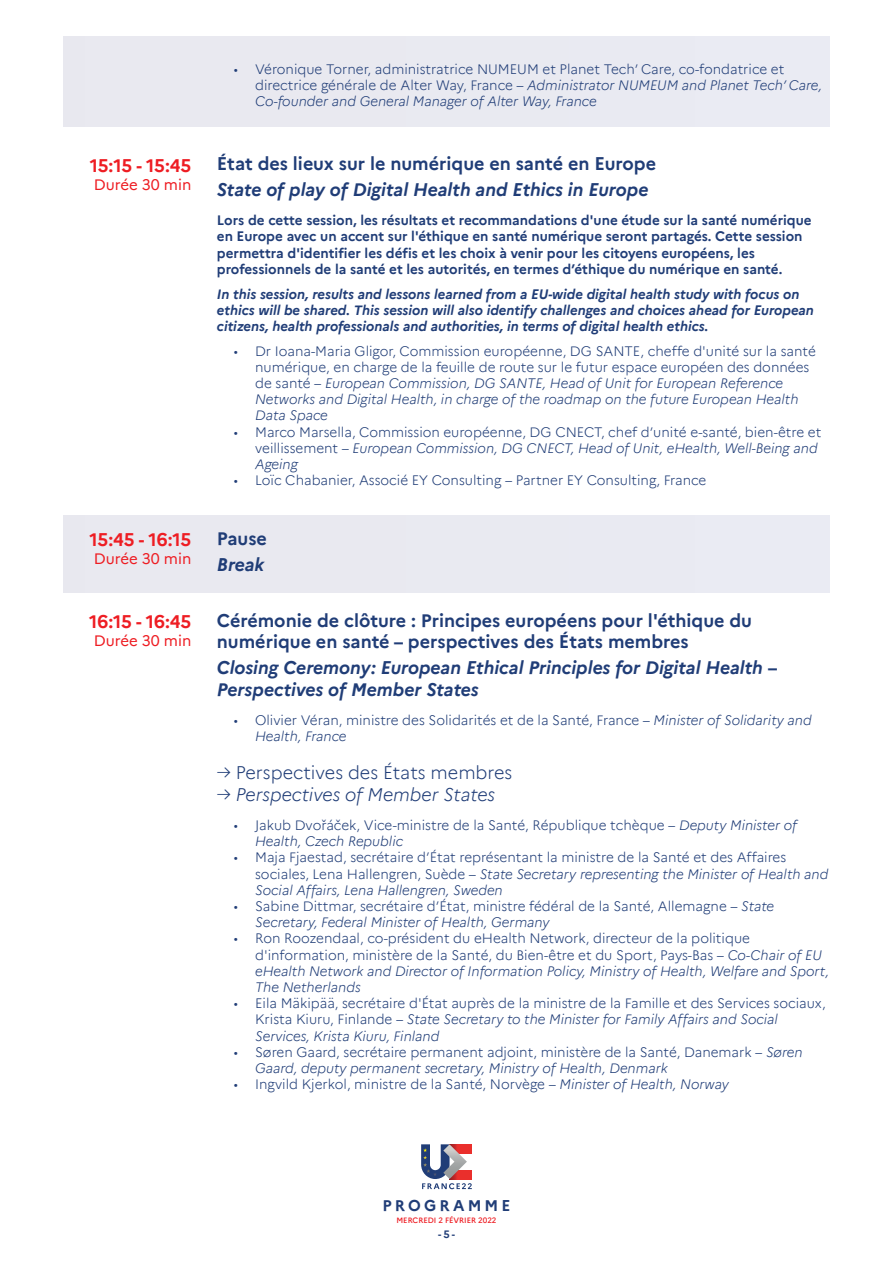
<style>
.page{position:relative;width:893px;height:1263px;background:#fff}
.page>*{position:absolute;margin:0;border:0;box-sizing:border-box;transform-origin:0 0}
.BLOC_COULEUR{font:700 18px/21.6px "Marianne";color:#203d77}
.BLOC_COULEUR-2{font:italic 700 18px/21.6px "Marianne";color:#203d77}
.t1{font:700 18px "Marianne";letter-spacing:-.01em;color:#ee1d23}
.BLOC{font:300 18px "Marianne";color:#203d77}
.BLOC-2{font:italic 300 18px "Marianne";color:#203d77}
.t2{font:700 15.3px "Marianne";letter-spacing:.2em;color:#203d77}
.t3{font:15px "Marianne";color:#ee1d23}
.t4{font:300 13.5px/16.2px "Marianne";color:#203d77}
.BLOC-3{font:700 13.5px/16.2px "Marianne";color:#203d77}
.BLOC-4{font:italic 700 13.5px/16.2px "Marianne";color:#203d77}
.t5{font:700 10.5px "Marianne";color:#203d77}
.t6{font:500 7.65px "Marianne";color:#ee1d23}
.s1{font-style:italic}
.s2{font-style:normal}
</style>
<div class="page">
<svg style="left:421px;top:1144px;width:51px;height:45px"></svg>
<div style="left:64px;top:36px;width:765px;height:91px;background:#e9eaf1"></div>
<div style="left:64px;top:515px;width:765px;height:60px;background:#e9eaf1"></div>
<div style="left:64px;top:528px;width:765px;height:64px;background:#e9eaf1"></div>
<p class="t4" style="left:255px;top:60px;width:568px;text-indent:-21px">• Véronique Torner, administratrice NUMEUM et Planet Tech’ Care, co-fondatrice et directrice générale de Alter Way, France – <span class="s1">Administrator NUMEUM and Planet Tech’ Care,<br>Co-founder and General Manager of Alter Way, France</span></p>
<p class="t1" style="left:90px;top:151px;width:103px">15:15 - 15:45</p>
<p class="t3" style="left:94px;top:173px;width:99px">Durée 30 min</p>
<p class="BLOC_COULEUR" style="left:217px;top:152px;width:441px">État des lieux sur le numérique en santé en Europe</p>
<p class="BLOC_COULEUR-2" style="left:217px;top:178px;width:433px">State of play of Digital Health and Ethics in Europe</p>
<p class="BLOC-3" style="left:217px;top:211px;width:596px">Lors de cette session, les résultats et recommandations d'une étude sur la santé numérique en Europe avec un accent sur l'éthique en santé numérique seront partagés. Cette session permettra d'identifier les défis et les choix à venir pour les citoyens européens, les professionnels de la santé et les autorités, en termes d’éthique du numérique en santé.</p>
<p class="BLOC-4" style="left:217px;top:285px;width:599px">In this session, results and lessons learned from a EU-wide digital health study with focus on ethics will be shared. This session will also identify challenges and choices ahead for European citizens, health professionals and authorities, in terms of digital health ethics.</p>
<p class="t4" style="left:255px;top:342px;width:562px;text-indent:-21px">• Dr Ioana-Maria Gligor, Commission européenne, DG SANTE, cheffe d'unité sur la santé numérique, en charge de la feuille de route sur le futur espace européen des données de santé – <span class="s1">European Commission, DG SANTE, Head of Unit for European Reference Networks and Digital Health, in charge of the roadmap on the future European Health Data Space</span></p>
<p class="t4" style="left:255px;top:423px;width:568px;text-indent:-21px">• Marco Marsella, Commission européenne, DG CNECT, chef d’unité e-santé, bien-être et veillissement – <span class="s1">European Commission, DG CNECT, Head of Unit, eHealth, Well-Being and<br>Ageing</span></p>
<p class="t4" style="left:234px;top:471px;width:474px">• Loïc Chabanier, Associé EY Consulting – Partner EY Consulting, France</p>
<p class="t1" style="left:90px;top:526px;width:103px">15:45 - 16:15</p>
<p class="t3" style="left:94px;top:547px;width:99px">Durée 30 min</p>
<p class="BLOC_COULEUR" style="left:217px;top:526px;width:52px">Pause</p>
<p class="BLOC_COULEUR-2" style="left:217px;top:552px;width:49px">Break</p>
<p class="t1" style="left:89px;top:608px;width:104px">16:15 - 16:45</p>
<p class="t3" style="left:94px;top:629px;width:99px">Durée 30 min</p>
<p class="BLOC_COULEUR" style="left:217px;top:608px;width:537px">Cérémonie de clôture : Principes européens pour l'éthique du numérique en santé – perspectives des États membres</p>
<p class="BLOC_COULEUR-2" style="left:217px;top:655px;width:562px">Closing Ceremony: European Ethical Principles for Digital Health <span class="s2">–<br></span>Perspectives of Member States</p>
<p class="t4" style="left:255px;top:711px;width:558px;text-indent:-21px">• Olivier Véran, ministre des Solidarités et de la Santé, France – <span class="s1">Minister of Solidarity and<br>Health, France</span></p>
<p class="BLOC" style="left:217px;top:759px;width:297px"><span class="s1">→</span> Perspectives des États membres</p>
<p class="BLOC-2" style="left:217px;top:781px;width:280px"><span class="s2">→</span> Perspectives of Member States</p>
<p class="t4" style="left:255px;top:816px;width:543px;text-indent:-21px">• Jakub Dvořáček, Vice-ministre de la Santé, République tchèque – <span class="s1">Deputy Minister of<br>Health, Czech Republic</span></p>
<p class="t4" style="left:255px;top:848px;width:575px;text-indent:-21px">• Maja Fjaestad, secrétaire d’État représentant la ministre de la Santé et des Affaires sociales, Lena Hallengren, Suède – <span class="s1">State Secretary representing the Minister of Health and<br>Social Affairs, Lena Hallengren, Sweden</span></p>
<p class="t4" style="left:255px;top:897px;width:521px;text-indent:-21px">• Sabine Dittmar, secrétaire d’État, ministre fédéral de la Santé, Allemagne – <span class="s1">State<br>Secretary, Federal Minister of Health, Germany</span></p>
<p class="t4" style="left:255px;top:929px;width:575px;text-indent:-21px">• Ron Roozendaal, co-président du eHealth Network, directeur de la politique d'information, ministère de la Santé, du Bien-être et du Sport, Pays-Bas – <span class="s1">Co-Chair of EU eHealth Network and Director of Information Policy, Ministry of Health, Welfare and Sport, The Netherlands</span></p>
<p class="t4" style="left:255px;top:994px;width:572px;text-indent:-21px">• Eila Mäkipää, secrétaire d'État auprès de la ministre de la Famille et des Services sociaux,<br>Krista Kiuru, Finlande – <span class="s1">State Secretary to the Minister for Family Affairs and Social<br>Services, Krista Kiuru, Finland</span></p>
<p class="t4" style="left:255px;top:1043px;width:549px;text-indent:-21px">• Søren Gaard, secrétaire permanent adjoint, ministère de la Santé, Danemark – <span class="s1">Søren<br>Gaard, deputy permanent secretary, Ministry of Health, Denmark</span></p>
<p class="t4" style="left:234px;top:1075px;width:497px">• Ingvild Kjerkol, ministre de la Santé, Norvège – <span class="s1">Minister of Health, Norway</span></p>
<p class="t2" style="left:383px;top:1193px;width:129px">PROGRAMME</p>
<p class="t6" style="left:396px;top:1215px;width:102px">MERCREDI 2 FÉVRIER 2022</p>
<p class="t5" style="left:438px;top:1226px;width:18px">-5-</p>
</div>
